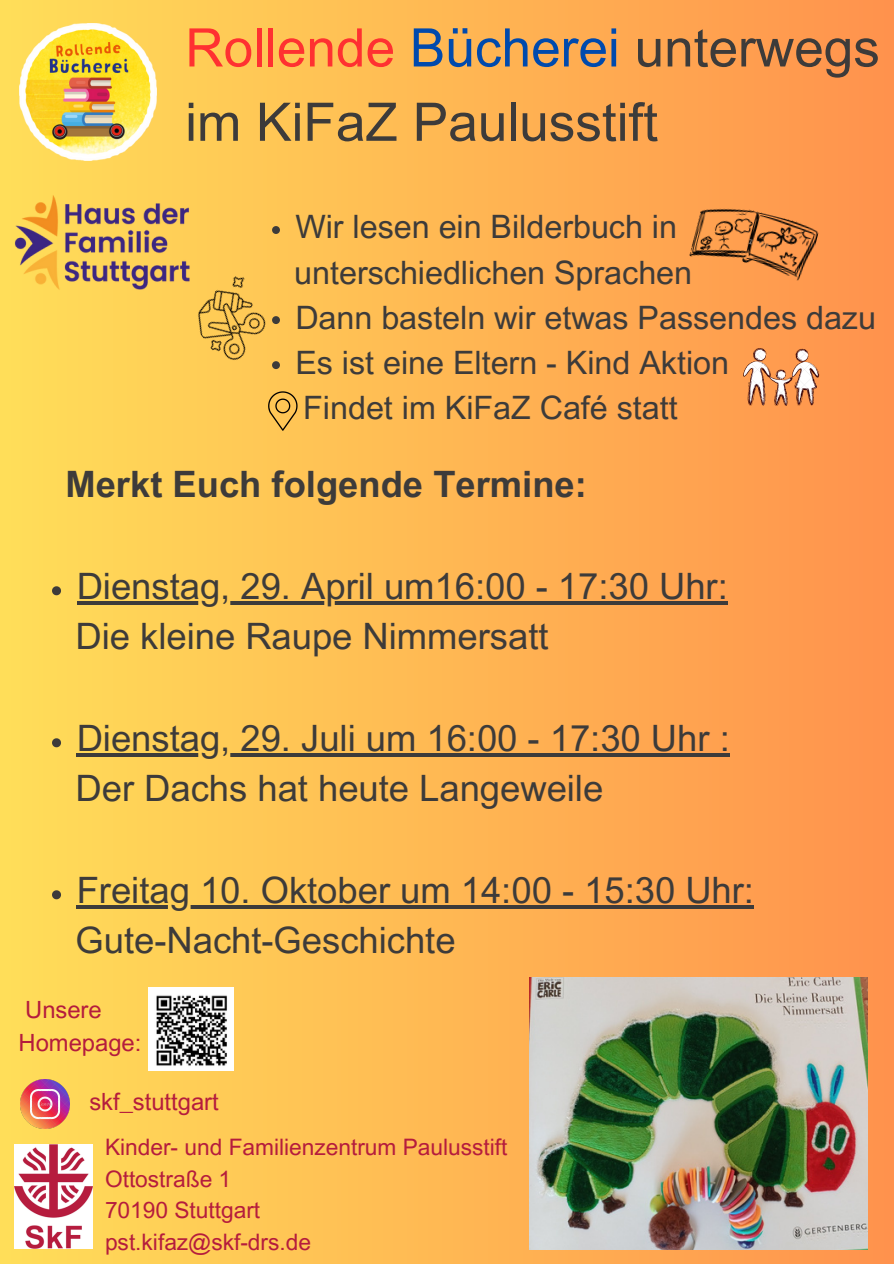
<style>
.page{position:relative;width:894px;height:1264px;background:#fff}
.page>*{position:absolute;margin:0;border:0;box-sizing:border-box;transform-origin:0 0}
.t1{font:53.1px/74.2px "Arial MT Pro";color:#3d3b3a}
.t2{font:36.3px "Arial MT Pro";color:#3d3b3a}
.t3{font:700 36.3px "Arial MT Pro";color:#3d3b3a}
.t4{font:32.25px "Arial MT Pro";color:#3d3b3a}
.t5{font:23.7px "Arial MT Pro";color:#b51c3d}
.t6{font:22.65px "Arial MT Pro";color:#b51c3d}
.s1{color:#ff3131}
.s2{color:#004aad}
</style>
<div class="page">
<div style="left:0;top:0;width:893px;height:1263px;background:linear-gradient(to right,#fede59,#fe914d)"></div>
<img style="left:15px;top:1144px;width:78px;height:104px">
<img style="left:529px;top:977px;width:338px;height:272px">
<img style="left:19px;top:23px;width:137px;height:138px">
<img style="left:4px;top:184px;width:201px;height:116px">
<img style="left:149px;top:987px;width:84px;height:83px">
<img style="left:20px;top:1079px;width:50px;height:49px">
<svg style="left:52px;top:586px;width:9px;height:9px"></svg>
<hr style="left:77px;top:601px;width:163px;height:3px;background:#3d3b3a">
<hr style="left:240px;top:601px;width:487px;height:3px;background:#3d3b3a">
<svg style="left:52px;top:738px;width:9px;height:9px"></svg>
<hr style="left:77px;top:753px;width:652px;height:3px;background:#3d3b3a">
<svg style="left:52px;top:890px;width:9px;height:9px"></svg>
<svg style="left:77px;top:904px;width:676px;height:4px;background:#725e41"></svg>
<svg style="left:268px;top:391px;width:29px;height:40px"></svg>
<img style="left:742px;top:348px;width:77px;height:57px">
<img style="left:185px;top:273px;width:97px;height:98px">
<img style="left:689px;top:198px;width:130px;height:87px">
<svg style="left:272px;top:226px;width:8px;height:8px"></svg>
<svg style="left:272px;top:316px;width:8px;height:8px"></svg>
<svg style="left:272px;top:361px;width:8px;height:8px"></svg>
<h2 class="t1" style="left:185px;top:17px;width:696px"><span class="s1">Rollende</span> <span class="s2">Bücherei</span> unterwegs im KiFaZ Paulusstift</h2>
<p class="t4" style="left:295px;top:215px;width:383px">Wir lesen ein Bilderbuch in</p>
<h4 class="t4" style="left:294px;top:260px;width:399px">unterschiedlichen Sprachen</h4>
<p class="t4" style="left:295px;top:305px;width:582px">Dann basteln wir etwas Passendes dazu</p>
<p class="t4" style="left:295px;top:350px;width:435px">Es ist eine Eltern - Kind Aktion</p>
<p class="t4" style="left:303px;top:395px;width:376px">Findet im KiFaZ Café statt</p>
<p class="t3" style="left:65px;top:471px;width:523px">Merkt Euch folgende Termine:</p>
<h1 class="t2" style="left:77px;top:572px;width:652px">Dienstag, 29. April um16:00 - 17:30 Uhr:</h1>
<p class="t2" style="left:75px;top:623px;width:474px">Die kleine Raupe Nimmersatt</p>
<p class="t2" style="left:77px;top:724px;width:654px">Dienstag, 29. Juli um 16:00 - 17:30 Uhr :</p>
<p class="t2" style="left:75px;top:775px;width:529px">Der Dachs hat heute Langeweile</p>
<h4 class="t2" style="left:77px;top:876px;width:678px">Freitag 10. Oktober um 14:00 - 15:30 Uhr:</h4>
<p class="t2" style="left:75px;top:927px;width:381px">Gute-Nacht-Geschichte</p>
<p class="t5" style="left:25px;top:1000px;width:78px">Unsere</p>
<h3 class="t5" style="left:19px;top:1033px;width:124px">Homepage:</h3>
<p class="t5" style="left:89px;top:1092px;width:131px">skf_stuttgart</p>
<h3 class="t6" style="left:105px;top:1138px;width:404px">Kinder- und Familienzentrum Paulusstift</h3>
<p class="t6" style="left:105px;top:1170px;width:128px">Ottostraße 1</p>
<h3 class="t6" style="left:105px;top:1201px;width:157px">70190 Stuttgart</h3>
<p class="t6" style="left:105px;top:1233px;width:207px">pst.kifaz@skf-drs.de</p>
</div>
